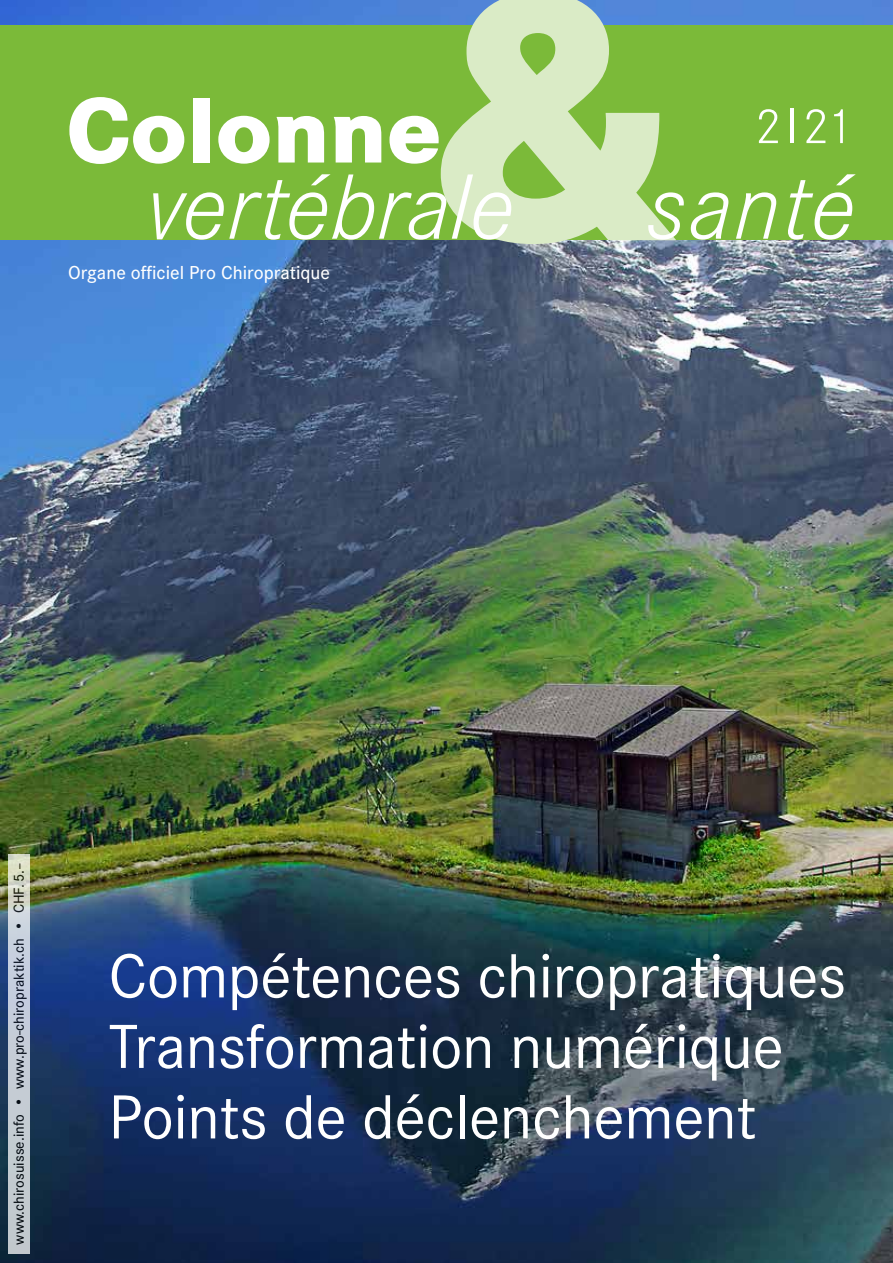
<style>
.page{position:relative;width:893px;height:1263px;background:#fff}
.page>*{position:absolute;margin:0;border:0;box-sizing:border-box;transform-origin:0 0}
.t1{font:800 378px "Corporate S";color:#daebc6}
.t2{font:italic 300 96px "Corporate S";color:#fff}
.t3{font:800 96px "Corporate S";color:#fff}
.t4{font:64.5px/70.5px "Corporate S";letter-spacing:-.005em;color:#fff}
.t5{font:300 51.45px "Corporate S";color:#fff}
.t6{font:500 19.5px "Corporate S";color:#fff}
.t7{font:500 15px "Corporate S";color:#000}
</style>
<div class="page">
<img style="left:0;top:0;width:893px;height:1263px">
<svg style="left:9px;top:854px;width:21px;height:399px;background:#c7ced4"></svg>
<div style="left:0;top:25px;width:893px;height:215px;background:#7bba39"></div>
<h1 class="t1" style="left:429px;top:-109px;width:248px">&amp;</h1>
<h2 class="t3" style="left:66px;top:74px;width:377px">Colonne</h2>
<p class="t5" style="left:754px;top:93px;width:102px">2 I 21</p>
<h2 class="t2" style="left:147px;top:154px;width:370px">vertébrale</h2>
<h2 class="t2" style="left:646px;top:154px;width:212px">santé</h2>
<p class="t6" style="left:68px;top:262px;width:264px">Organe officiel Pro Chiropratique</p>
<p class="t7" style="left:10px;top:1244px;width:383px;rotate:-90deg">www.chirosuisse.info • www.pro-chiropraktik.ch • CHF. 5.–</p>
<p class="t4" style="left:108px;top:941px;width:739px">Compétences chiropratiques<br>Transformation numérique<br>Points de déclenchement</p>
</div>
